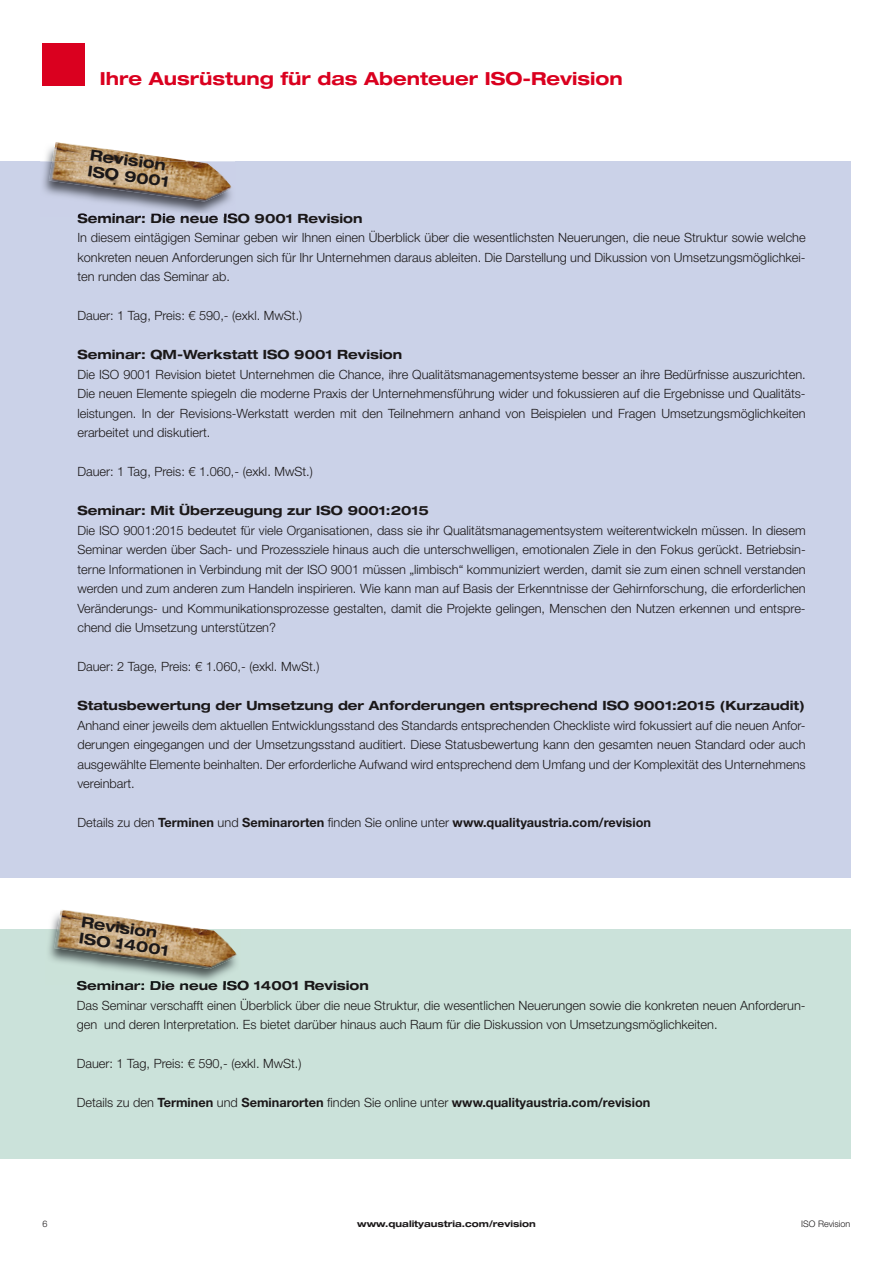
<style>
.page{position:relative;width:893px;height:1263px;background:#fff}
.page>*{position:absolute;margin:0;border:0;box-sizing:border-box;transform-origin:0 0}
.t1{font:700 expanded 18px "Helvetica Neue LT Std";color:#da001f}
.t2{font:700 expanded 15px/16px "Helvetica Neue LT Std";color:#1b1819}
.t3{font:300 12.75px/19.5px "Helvetica Neue LT Std";color:#1b1819;text-align:justify}
.t4{font:700 expanded 12.75px "Helvetica Neue LT Std";color:#1b1819}
.t5{font:700 12.75px "Helvetica Neue LT Std";color:#1b1819}
.t6{font:700 expanded 9px "Helvetica Neue LT Std";color:#1b1819}
.t7{font:300 9px "Helvetica Neue LT Std";color:#1b1819}
.s1{font-weight:300}
</style>
<div class="page">
<div style="left:0;top:162px;width:850px;height:716px;background:#cbd2e8"></div>
<div style="left:0;top:929px;width:850px;height:229px;background:#cbe2da"></div>
<div style="left:43px;top:43px;width:42px;height:42px;background:#da001f"></div>
<img style="left:40px;top:147px;width:195px;height:70px">
<img style="left:78px;top:213px;width:157px;height:4px">
<img style="left:52px;top:143px;width:143px;height:19px">
<img style="left:49px;top:162px;width:183px;height:40px">
<img style="left:49px;top:914px;width:184px;height:67px">
<img style="left:77px;top:981px;width:163px;height:3px">
<img style="left:57px;top:910px;width:147px;height:19px">
<img style="left:54px;top:929px;width:183px;height:40px">
<h1 class="t1" style="left:100px;top:68px;width:524px">Ihre Ausrüstung für das Abenteuer ISO-Revision</h1>
<p class="t2" style="left:91px;top:146px;width:83px;rotate:8deg">Revision<br>ISO 9001</p>
<p class="t4" style="left:77px;top:210px;width:287px">Seminar: Die neue ISO 9001 Revision</p>
<p class="t3" style="left:77px;top:228px;width:730px">In diesem eintägigen Seminar geben wir Ihnen einen Überblick über die wesentlichsten Neuerungen, die neue Struktur sowie welche konkreten neuen Anforderungen sich für Ihr Unternehmen daraus ableiten. Die Darstellung und Dikussion von Umsetzungsmöglichkei&shy;ten runden das Seminar ab.</p>
<p class="t3" style="left:77px;top:306px;width:226px">Dauer: 1 Tag, Preis: € 590,- (exkl. MwSt.)</p>
<p class="t4" style="left:77px;top:347px;width:326px">Seminar: QM-Werkstatt ISO 9001 Revision</p>
<p class="t3" style="left:77px;top:364px;width:730px">Die ISO 9001 Revision bietet Unternehmen die Chance, ihre Qualitätsmanagementsysteme besser an ihre Bedürfnisse auszurichten.<br>Die neuen Elemente spiegeln die moderne Praxis der Unternehmensführung wider und fokussieren auf die Ergebnisse und Qualitäts&shy;leistungen. In der Revisions-Werkstatt werden mit den Teilnehmern anhand von Beispielen und Fragen Umsetzungsmöglichkeiten erarbeitet und diskutiert.</p>
<p class="t3" style="left:77px;top:462px;width:237px">Dauer: 1 Tag, Preis: € 1.060,- (exkl. MwSt.)</p>
<p class="t4" style="left:77px;top:503px;width:353px">Seminar: Mit Überzeugung zur ISO 9001:2015</p>
<p class="t3" style="left:77px;top:520px;width:730px">Die ISO 9001:2015 bedeutet für viele Organisationen, dass sie ihr Qualitätsmanagementsystem weiterentwickeln müssen. In diesem Seminar werden über Sach- und Prozessziele hin aus auch die unterschwelligen, emotionalen Ziele in den Fokus gerückt. Betriebsin&shy;terne Informationen in Verbindung mit der ISO 9001 müssen „limbisch“ kommuniziert werden, damit sie zum einen schnell verstanden werden und zum anderen zum Handeln inspirieren. Wie kann man auf Basis der Erkenntnisse der Gehirnforschung, die erforderlichen Veränderungs- und Kommunikationsprozesse gestalten, damit die Projekte gelingen, Menschen den Nutzen erkennen und entspre&shy;chend die Umsetzung unterstützen?</p>
<p class="t3" style="left:77px;top:657px;width:244px">Dauer: 2 Tage, Preis: € 1.060,- (exkl. MwSt.)</p>
<p class="t4" style="left:77px;top:698px;width:729px">Statusbewertung der Umsetzung der Anforderungen entsprechend ISO 9001:2015 (Kurzaudit)</p>
<p class="t3" style="left:77px;top:715px;width:730px">Anhand einer jeweils dem aktuellen Entwicklungsstand des Standards entsprechenden Checkliste wird fokussiert auf die neuen Anfor&shy;derungen eingegangen und der Umsetzungsstand auditiert. Diese Statusbewertung kann den gesamten neuen Standard oder auch ausgewählte Elemente beinhalten. Der erforderliche Aufwand wird entsprechend dem Umfang und der Komplexität des Unternehmens vereinbart.</p>
<p class="t5" style="left:77px;top:815px;width:575px"><span class="s1">Details zu den</span> Terminen <span class="s1">und</span> Seminarorten <span class="s1">nden Sie online unter</span> www.qualityaustria.com/revision</p>
<p class="t2" style="left:83px;top:914px;width:92px;rotate:8deg">Revision<br>ISO 14001</p>
<p class="t4" style="left:77px;top:978px;width:294px">Seminar: Die neue ISO 14001 Revision</p>
<p class="t3" style="left:77px;top:995px;width:730px">Das Seminar verschafft einen Überblick über die neue Struktur, die wesentlichen Neuerungen sowie die konkreten neuen Anforderun&shy;gen und deren Interpretation. Es bietet darüber hinaus auch Raum für die Diskussion von Umsetzungsmöglichkeiten.</p>
<p class="t3" style="left:77px;top:1054px;width:226px">Dauer: 1 Tag, Preis: € 590,- (exkl. MwSt.)</p>
<p class="t5" style="left:77px;top:1095px;width:575px"><span class="s1">Details zu den</span> Terminen <span class="s1">und</span> Seminarorten <span class="s1">nden Sie online unter</span> www.qualityaustria.com/revision</p>
<p class="t7" style="left:43px;top:1218px;width:7px">6</p>
<p class="t6" style="left:357px;top:1218px;width:180px">www.qualityaustria.com/revision</p>
<p class="t7" style="left:801px;top:1218px;width:51px">ISO Revision</p>
</div>
